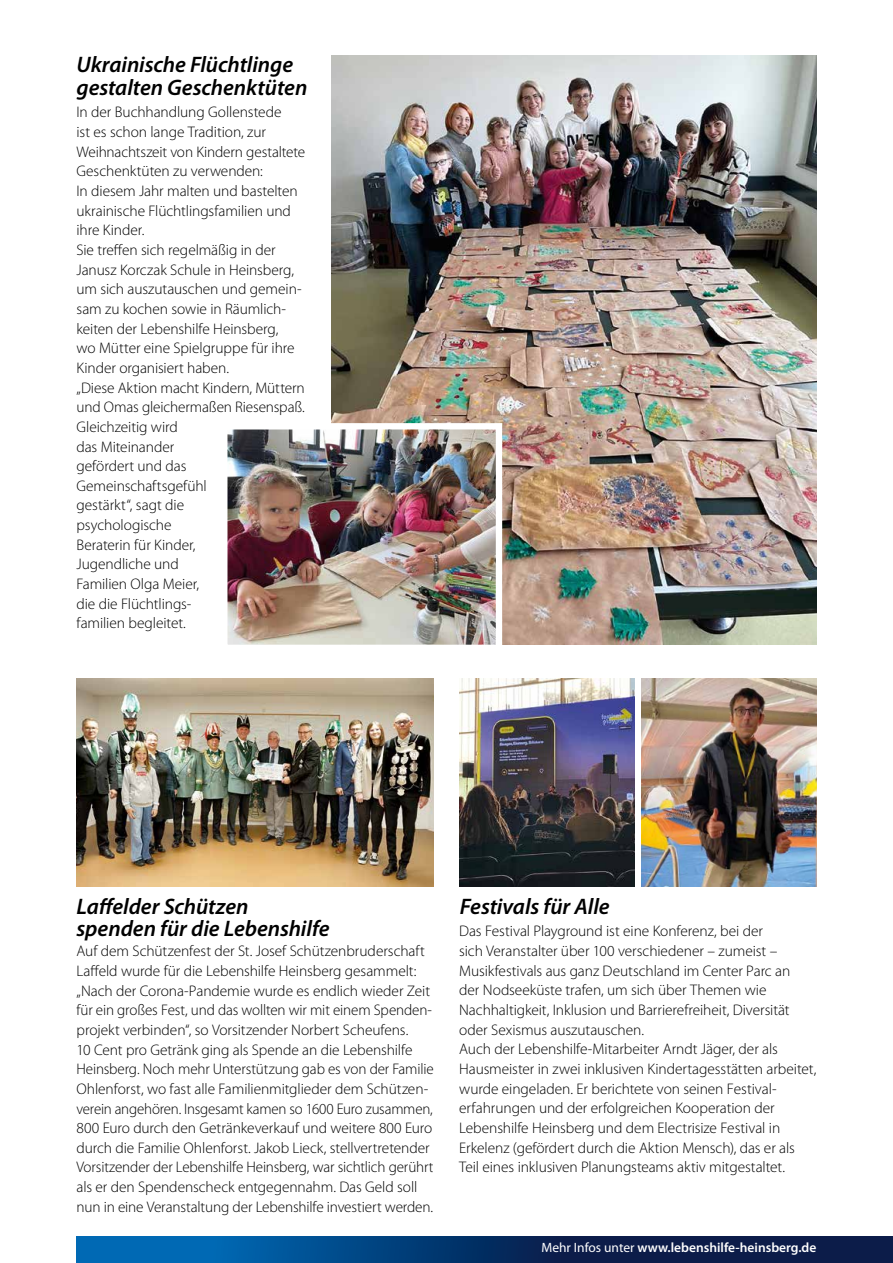
<style>
.page{position:relative;width:893px;height:1263px;background:#fff}
.page>*{position:absolute;margin:0;border:0;box-sizing:border-box;transform-origin:0 0}
.t1{font:italic 600 22.5px/22.5px "Myriad Pro";letter-spacing:-.005em;color:#000}
.t2{font:300 15.3px/19.6px "Myriad Pro";letter-spacing:-.005em;color:#000}
.t3{font:600 13.5px "Myriad Pro";color:#fff}
.s1{font-weight:400}
</style>
<div class="page">
<svg style="left:77px;top:1237px;width:816px;height:26px;background:#053871"></svg>
<img style="left:77px;top:679px;width:357px;height:207px">
<img style="left:332px;top:55px;width:484px;height:590px">
<img style="left:227px;top:420px;width:278px;height:225px">
<img style="left:460px;top:679px;width:175px;height:207px">
<img style="left:641px;top:679px;width:175px;height:207px">
<h1 class="t1" style="left:77px;top:54px;width:232px">Ukrainische Flüchtlinge gestalten Geschenktüten</h1>
<p class="t2" style="left:77px;top:103px;width:230px">In der Buchhandlung Gollenstede<br>ist es schon lange Tradition, zur<br>Weihnachtszeit von Kindern gestaltete<br>Geschenktüten zu verwenden:<br>In diesem Jahr malten und bastelten ukrainische Flüchtlingsfamilien und ihre Kinder.<br>Sie treffen sich regelmäßig in der<br>Janusz Korczak Schule in Heinsberg, um sich auszutauschen und gemein&shy;sam zu kochen sowie in Räumlich&shy;keiten der Lebenshilfe Heinsberg,<br>wo Mütter eine Spielgruppe für ihre<br>Kinder organisiert haben.<br>„Diese Aktion macht Kindern, Müttern und Omas gleichermaßen Riesenspaß.<br>Gleichzeitig wird<br>das Miteinander<br>gefördert und das<br>Gemeinschaftsgefühl<br>gestärkt“, sagt die<br>psychologische<br>Beraterin für Kinder,<br>Jugendliche und<br>Familien Olga Meier,<br>die die Flüchtlings-<br>familien begleitet.</p>
<h1 class="t1" style="left:77px;top:895px;width:255px">Laffelder Schützen spenden für die Lebenshilfe</h1>
<p class="t2" style="left:77px;top:941px;width:359px">Auf dem Schützenfest der St. Josef Schützenbruderschaft Laffeld wurde für die Lebenshilfe Heinsberg gesammelt: „Nach der Corona-Pandemie wurde es endlich wieder Zeit für ein großes Fest, und das wollten wir mit einem Spenden&shy;projekt verbinden“, so Vorsitzender Norbert Scheufens.<br>10 Cent pro Getränk ging als Spende an die Lebenshilfe Heinsberg. Noch mehr Unterstützung gab es von der Familie Ohlenforst, wo fast alle Familienmitglieder dem Schützen&shy;verein angehören. Insgesamt kamen so 1600 Euro zusammen, 800 Euro durch den Getränkeverkauf und weitere 800 Euro durch die Familie Ohlenforst. Jakob Lieck, stellvertretender Vorsitzender der Lebenshilfe Heinsberg, war sichtlich gerührt als er den Spendenscheck entgegennahm. Das Geld soll nun in eine Veranstaltung der Lebenshilfe investiert werden.</p>
<h1 class="t1" style="left:460px;top:895px;width:152px">Festivals für Alle</h1>
<p class="t2" style="left:459px;top:922px;width:359px">Das Festival Playground ist eine Konferenz, bei der<br>sich Veranstalter über 100 verschiedener – zumeist – Musikfestivals aus ganz Deutschland im Center Parc an<br>der Nodseeküste trafen, um sich über Themen wie Nachhaltigkeit, Inklusion und Barrierefreiheit, Diversität oder Sexismus auszutauschen.<br>Auch der Lebenshilfe-Mitarbeiter Arndt Jäger, der als Hausmeister in zwei inklusiven Kindertagesstätten arbeitet, wurde eingeladen. Er berichtete von seinen Festival&shy;erfahrungen und der erfolgreichen Kooperation der Lebenshilfe Heinsberg und dem Electrisize Festival in Erkelenz (gefördert durch die Aktion Mensch), das er als Teil eines inklusiven Planungsteams aktiv mitgestaltet.</p>
<p class="t3" style="left:541px;top:1239px;width:277px"><span class="s1">Mehr Infos unter</span> www.lebenshilfe-heinsberg.de</p>
</div>
